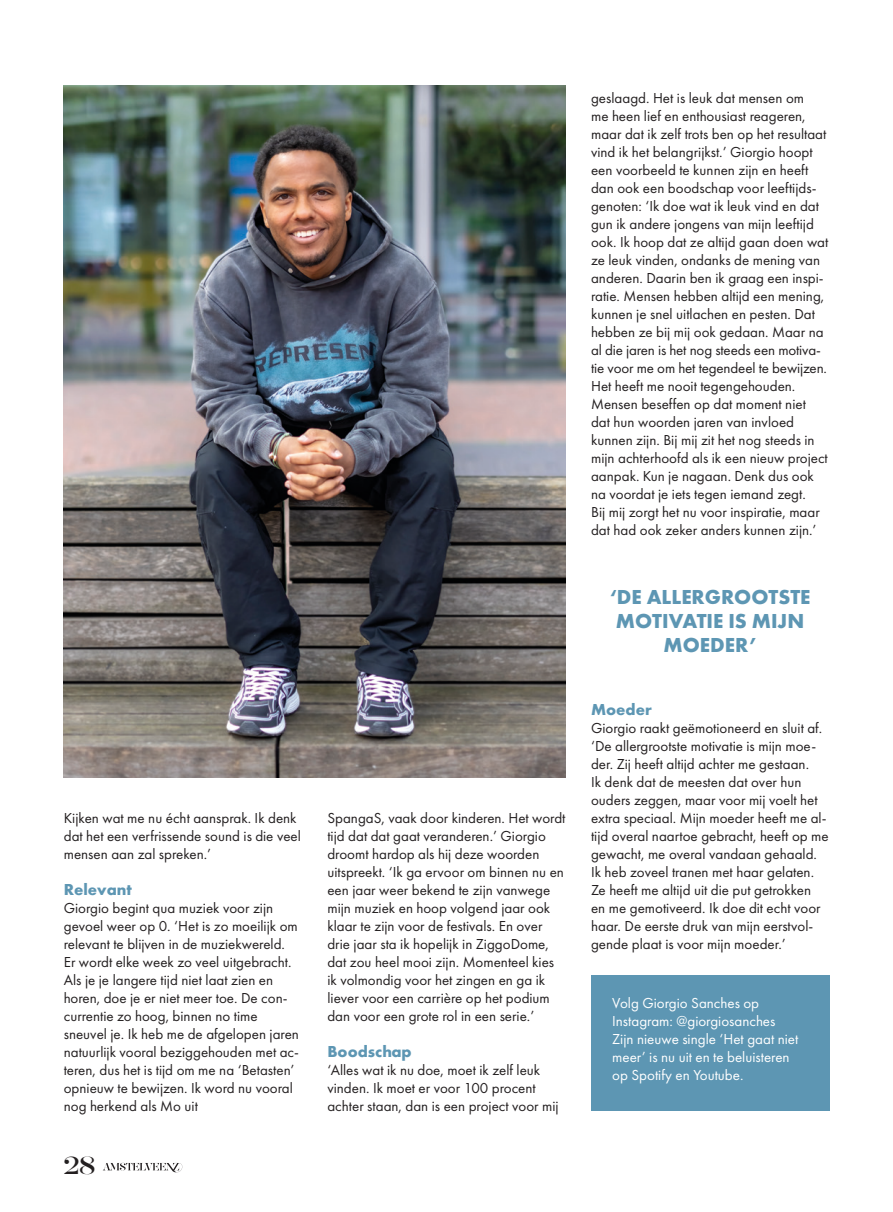
<style>
.page{position:relative;width:893px;height:1212px;background:#fff}
.page>*{position:absolute;margin:0;border:0;box-sizing:border-box;transform-origin:0 0}
.t1{font:700 21px/24px "Futura PT";color:#5d96b3;text-align:center}
.t2{font:21px "Hera Big";color:#231f20}
.t3{font:700 16.5px "Futura PT";color:#5d96b3}
.t4{font:15px/18px "Futura PT";color:#231f20}
.t5{font:15px/18px "Futura PT";color:#fff}
</style>
<div class="page">
<div style="left:591px;top:976px;width:238px;height:135px;background:#5d96b3"></div>
<img style="left:64px;top:85px;width:501px;height:692px">
<svg style="left:103px;top:1163px;width:79px;height:9px"></svg>
<p class="t4" style="left:64px;top:809px;width:239px">Kijken wat me nu écht aansprak. Ik denk dat het een verfrissende sound is die veel mensen aan zal spreken.’</p>
<p class="t3" style="left:64px;top:879px;width:70px">Relevant</p>
<p class="t4" style="left:64px;top:899px;width:237px">Giorgio begint qua muziek voor zijn gevoel weer op 0. ‘Het is zo moeilijk om relevant te blijven in de muziekwereld.<br>Er wordt elke week zo veel uitgebracht.<br>Als je je langere tijd niet laat zien en horen, doe je er niet meer toe. De con&shy;currentie zo hoog, binnen no time sneuvel je. Ik heb me de afgelopen jaren natuurlijk vooral beziggehouden met ac&shy;teren, dus het is tijd om me na ‘Betasten’ opnieuw te bewijzen. Ik word nu vooral nog herkend als Mo uit</p>
<h1 class="t2" style="left:64px;top:1148px;width:33px">28</h1>
<p class="t4" style="left:327px;top:809px;width:240px">SpangaS, vaak door kinderen. Het wordt tijd dat dat gaat veranderen.’ Giorgio droomt hardop als hij deze woorden uitspreekt. ‘Ik ga ervoor om binnen nu en een jaar weer bekend te zijn vanwege mijn muziek en hoop volgend jaar ook klaar te zijn voor de festivals. En over drie jaar sta ik hopelijk in ZiggoDome, dat zou heel mooi zijn. Momenteel kies ik volmondig voor het zingen en ga ik liever voor een carrière op het podium dan voor een grote rol in een serie.’</p>
<p class="t3" style="left:327px;top:1041px;width:86px">Boodschap</p>
<p class="t4" style="left:327px;top:1061px;width:233px">‘Alles wat ik nu doe, moet ik zelf leuk vinden. Ik moet er voor 100 procent achter staan, dan is een project voor mij</p>
<p class="t4" style="left:591px;top:89px;width:239px">geslaagd. Het is leuk dat mensen om<br>me heen lief en enthousiast reageren, maar dat ik zelf trots ben op het resultaat vind ik het belangrijkst.’ Giorgio hoopt een voorbeeld te kunnen zijn en heeft dan ook een boodschap voor leeftijds&shy;genoten: ‘Ik doe wat ik leuk vind en dat gun ik andere jongens van mijn leeftijd ook. Ik hoop dat ze altijd gaan doen wat ze leuk vinden, ondanks de mening van anderen. Daarin ben ik graag een inspi&shy;ratie. Mensen hebben altijd een mening, kunnen je snel uitlachen en pesten. Dat hebben ze bij mij ook gedaan. Maar na al die jaren is het nog steeds een motiva&shy;tie voor me om het tegendeel te bewijzen.<br>Het heeft me nooit tegengehouden.<br>Mensen beseffen op dat moment niet dat hun woorden jaren van invloed kunnen zijn. Bij mij zit het nog steeds in mijn achterhoofd als ik een nieuw project aanpak. Kun je nagaan. Denk dus ook na voordat je iets tegen iemand zegt.</p>
<p class="t4" style="left:591px;top:503px;width:230px">Bij mij zorgt het nu voor inspiratie, maar dat had ook zeker anders kunnen zijn.’</p>
<p class="t1" style="left:610px;top:585px;width:202px">‘DE ALLERGROOTSTE<br>MOTIVATIE IS MIJN<br>MOEDER’</p>
<p class="t3" style="left:591px;top:699px;width:62px">Moeder</p>
<p class="t4" style="left:591px;top:719px;width:239px">Giorgio raakt geëmotioneerd en sluit af. ‘De allergrootste motivatie is mijn moe&shy;der. Zij heeft altijd achter me gestaan.<br>Ik denk dat de meesten dat over hun ouders zeggen, maar voor mij voelt het extra speciaal. Mijn moeder heeft me al&shy;tijd overal naartoe gebracht, heeft op me gewacht, me overal vandaan gehaald.<br>Ik heb zoveel tranen met haar gelaten.<br>Ze heeft me altijd uit die put getrokken en me gemotiveerd. Ik doe dit echt voor haar. De eerste druk van mijn eerstvol&shy;gende plaat is voor mijn moeder.’</p>
<p class="t5" style="left:612px;top:994px;width:165px">Volg Giorgio Sanches op<br>Instagram: @giorgiosanches</p>
<p class="t5" style="left:612px;top:1030px;width:188px">Zijn nieuwe single ‘Het gaat niet meer’ is nu uit en te beluisteren op Spotify en Youtube.</p>
</div>
